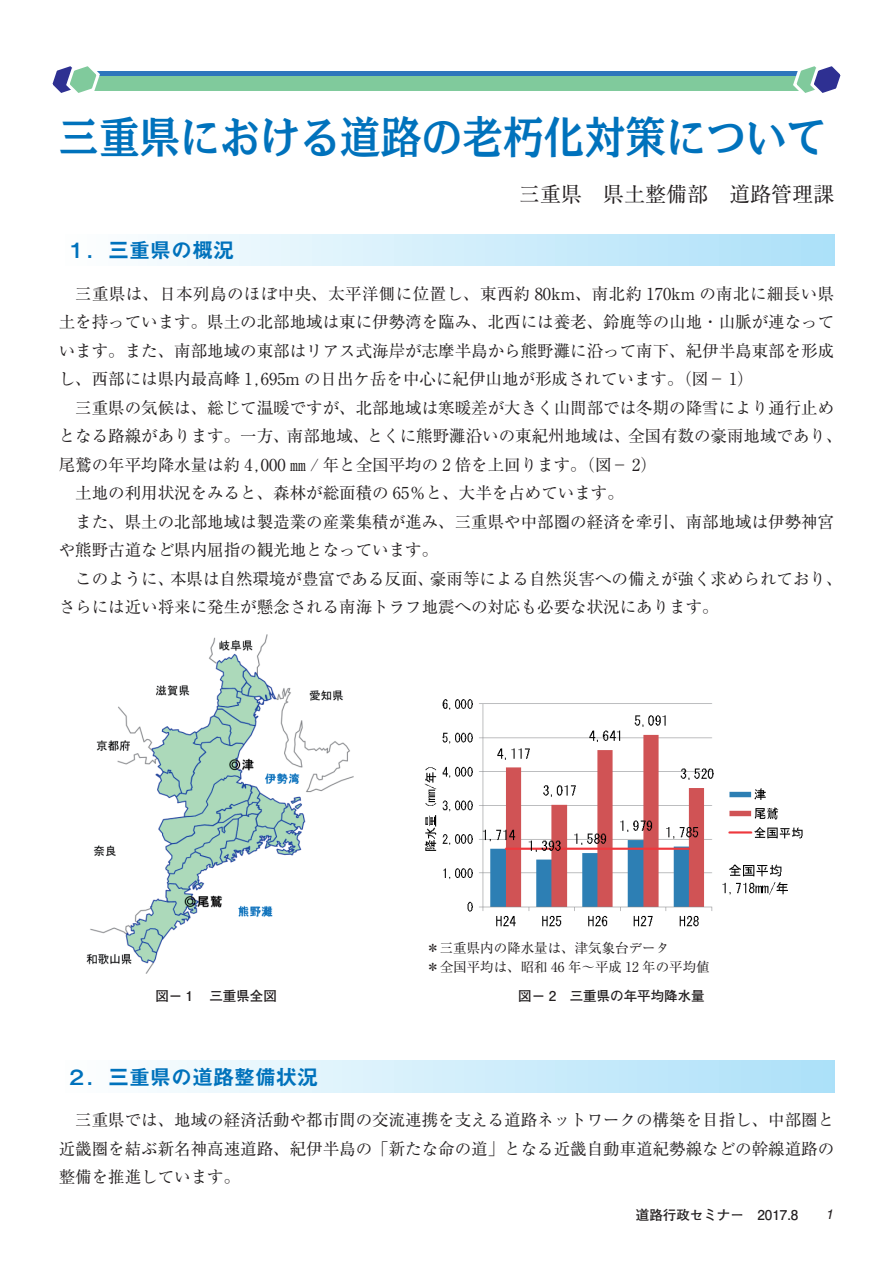
<style>
.page{position:relative;width:893px;height:1263px;background:#fff}
.page>*{position:absolute;margin:0;border:0;box-sizing:border-box;transform-origin:0 0}
.t1{font:45px "Rg PNOW MB 83 pv RKSJ H";letter-spacing:-.02em;color:#0072bc;scale:.92 1}
.t2{font:21px "Midashi Go Pro MB31 90 msp RKSJ H";color:#0072bc}
.t3{font:21px "Ryumin Pro Regular 90 msp RKSJ H";color:#231f20}
.t4{font:16.5px/28.5px "Ryumin Pro Regular 90 msp RKSJ H";color:#231f20;text-align:justify}
.t5{font:13.5px "Futo Go B101 Pro Bold 90 msp RKSJ H";color:#231f20}
.t6{font:13.5px/19.5px "Ryumin Pro Regular 90 msp RKSJ H";color:#231f20}
.s1{font-family:"Helvetica";font-style:italic}
</style>
<div class="page">
<div style="left:66px;top:76px;width:764px;height:15px;background:#80ca9c"></div>
<div style="left:66px;top:71px;width:764px;height:5px;background:#2e76bc"></div>
<svg style="left:52px;top:66px;width:48px;height:27px"></svg>
<svg style="left:793px;top:66px;width:48px;height:27px"></svg>
<div style="left:59px;top:234px;width:775px;height:32px;background:linear-gradient(to right,#fefefe,#ace0f9)"></div>
<img style="left:86px;top:635px;width:267px;height:339px">
<img style="left:424px;top:699px;width:379px;height:228px">
<div style="left:59px;top:1061px;width:775px;height:31px;background:linear-gradient(to right,#fefefe,#ace0f9)"></div>
<h1 class="t1" style="left:58px;top:114px;width:837px">三重県における道路の老朽化対策について</h1>
<p class="t3" style="left:519px;top:186px;width:316px">三重県　県土整備部　道路管理課</p>
<p class="t2" style="left:66px;top:242px;width:169px">１．三重県の概況</p>
<p class="t4" style="left:59px;top:281px;width:777px;text-indent:16px">三重県は、日本列島のほぼ中央、太平洋側に位置し、東西約 80km、南北約 170km の南北に細長い県土を持っています。県土の北部地域は東に伊勢湾を臨み、北西には養老、鈴鹿等の山地・山脈が連なっています。また、南部地域の東部はリアス式海岸が志摩半島から熊野灘に沿って南下、紀伊半島東部を形成し、西部には県内最高峰 1,695m の日出ケ岳を中心に紀伊山地が形成されています。（図－ 1）</p>
<p class="t4" style="left:75px;top:395px;width:761px">三重県の気候は、総じて温暖ですが、北部地域は寒暖差が大きく山間部では冬期の降雪により通行止め</p>
<p class="t4" style="left:59px;top:424px;width:785px">となる路線があります。一方、南部地域、とくに熊野灘沿いの東紀州地域は、全国有数の豪雨地域であり、</p>
<p class="t4" style="left:59px;top:452px;width:600px">尾鷲の年平均降水量は約 4,000 ㎜ / 年と全国平均の 2 倍を上回ります。（図－ 2）</p>
<p class="t4" style="left:75px;top:481px;width:550px">土地の利用状況をみると、森林が総面積の 65％と、大半を占めています。</p>
<p class="t4" style="left:75px;top:509px;width:761px">また、県土の北部地域は製造業の産業集積が進み、三重県や中部圏の経済を牽引、南部地域は伊勢神宮</p>
<p class="t4" style="left:59px;top:538px;width:381px">や熊野古道など県内屈指の観光地となっています。</p>
<p class="t4" style="left:75px;top:566px;width:769px">このように、本県は自然環境が豊富である反面、豪雨等による自然災害への備えが強く求められており、</p>
<p class="t4" style="left:59px;top:595px;width:662px">さらには近い将来に発生が懸念される南海トラフ地震への対応も必要な状況にあります。</p>
<p class="t6" style="left:426px;top:940px;width:285px">＊三重県内の降水量は、津気象台データ<br>＊全国平均は、昭和 46 年～平成 12 年の平均値</p>
<p class="t5" style="left:155px;top:990px;width:123px">図－１　三重県全図</p>
<p class="t5" style="left:518px;top:990px;width:188px">図－ 2　三重県の年平均降水量</p>
<p class="t2" style="left:66px;top:1069px;width:253px">２．三重県の道路整備状況</p>
<p class="t4" style="left:59px;top:1108px;width:777px;text-indent:16px">三重県では、地域の経済活動や都市間の交流連携を支える道路ネットワークの構築を目指し、中部圏と近畿圏を結ぶ新名神高速道路、紀伊半島の「新たな命の道」となる近畿自動車道紀勢線などの幹線道路の整備を推進しています。</p>
<p class="t5" style="left:636px;top:1209px;width:199px">道路行政セミナー　2017.8　　<span class="s1">1</span></p>
</div>
